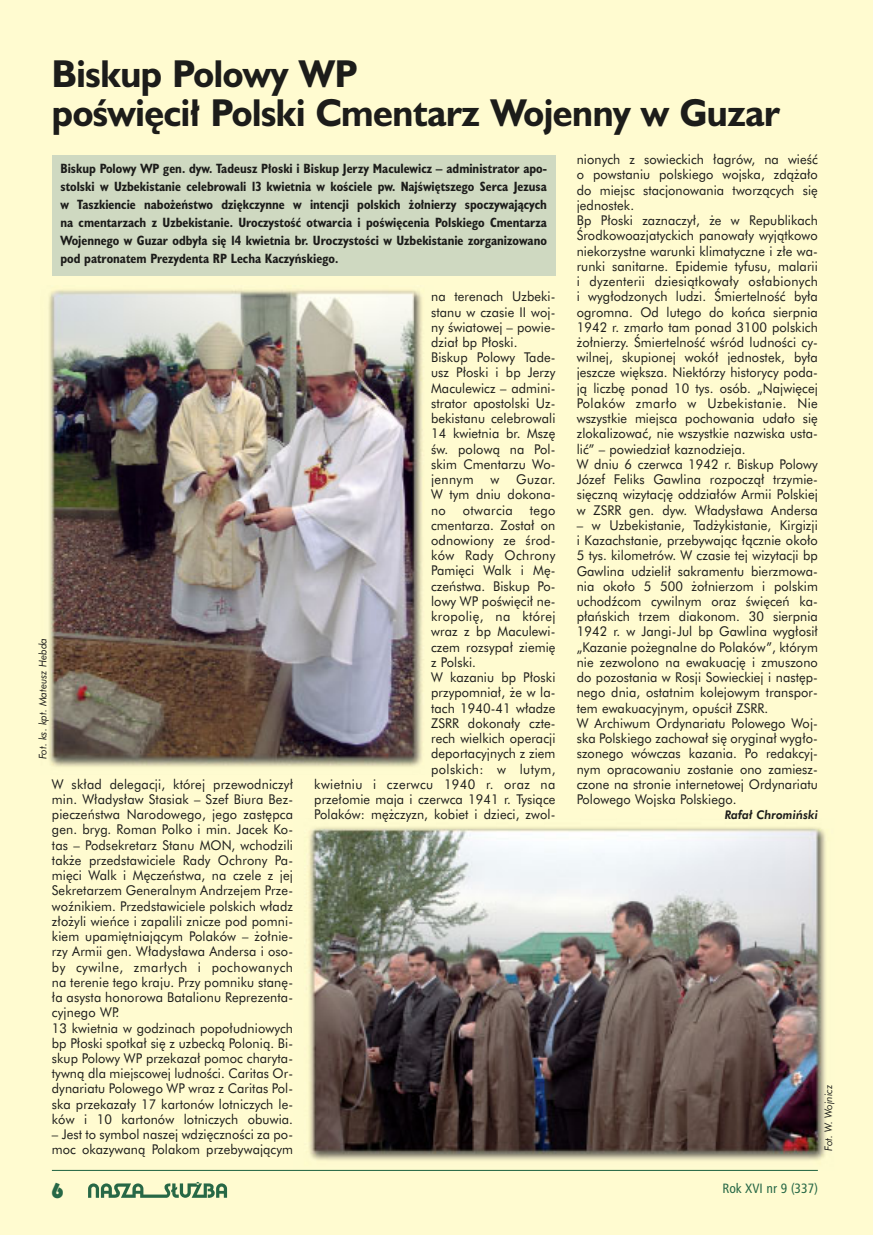
<style>
.page{position:relative;width:873px;height:1235px;background:#fff}
.page>*{position:absolute;margin:0;border:0;box-sizing:border-box;transform-origin:0 0}
.t1{font:700 39px/39px "Humanist 521 PL";letter-spacing:-.01em;color:#1c1c1a;scale:.95 1}
.t2{font:900 21px "Blippo PL";color:#276846}
.t3{font:13.5px/15.3px "Futura PL";letter-spacing:.005em;color:#1c1c1a;scale:.95 1}
.t4{font:700 condensed 13.5px/18px "Humanist 521 PL";color:#1c1c1a;text-align:justify}
.t5{font:13.5px "Futura PL";letter-spacing:.03em;color:#1c1c1a;scale:.95 1}
.t6{font:condensed 13.5px "Humanist Triple Seven PL";color:#276846}
.t7{font:italic 800 12px "Futura PL";letter-spacing:.005em;color:#1c1c1a;scale:.95 1}
.t8{font:italic 10.5px "Futura PL";color:#1c1c1a;scale:.95 1}
</style>
<div class="page">
<img style="left:0;top:0;width:872px;height:1234px">
<h1 class="t1" style="left:52px;top:58px;width:767px">Biskup Polowy WP<br>poÊwi´ci∏ Polski Cmentarz Wojenny w Guzar</h1>
<p class="t4" style="left:60px;top:161px;width:488px">Biskup Polowy WP gen. dyw. Tadeusz P∏oski i Biskup Jerzy Maculewicz – administrator apo&shy;stolski w Uzbekistanie celebrowali 13 kwietnia w koÊciele pw. NajÊwi´tszego Serca Jezusa w Taszkiencie nabo˝eƒstwo dzi´kczynne w intencji polskich ˝o∏nierzy spoczywajàcych na cmentarzach z Uzbekistanie. UroczystoÊç otwarcia i poÊwi´cenia Polskiego Cmentarza Wojennego w Guzar odby∏a si´ 14 kwietnia br. UroczystoÊci w Uzbekistanie zorganizowano pod patronatem Prezydenta RP Lecha Kaczyƒskiego.</p>
<p class="t3" style="left:576px;top:153px;width:255px">nionych z sowieckich ∏agrów, na wieÊç o powstaniu polskiego wojska, zdà˝a∏o do miejsc stacjonowania tworzàcych si´ jednostek.<br>Bp P∏oski zaznaczy∏, ˝e w Republikach Ârodkowoazjatyckich panowa∏y wyjàtkowo niekorzystne warunki klimatyczne i z∏e wa&shy;runki sanitarne. Epidemie tyfusu, malarii i dyzenterii dziesiàtkowa∏y os∏abionych i wyg∏odzonych ludzi. ÂmiertelnoÊç by∏a ogromna. Od lutego do koƒca sierpnia 1942 r. zmar∏o tam ponad 3100 polskich ˝o∏nierzy. ÂmiertelnoÊç wÊród ludnoÊci cy&shy;wilnej, skupionej wokó∏ jednostek, by∏a jeszcze wi´ksza. Niektórzy historycy poda&shy;jà liczb´ ponad 10 tys. osób. „Najwi´cej Polaków zmar∏o w Uzbekistanie. Nie wszystkie miejsca pochowania uda∏o si´ zlokalizowaç, nie wszystkie nazwiska usta&shy;liç” – powiedzia∏ kaznodzieja.<br>W dniu 6 czerwca 1942 r. Biskup Polowy Józef Feliks Gawlina rozpoczà∏ trzymie&shy;si´cznà wizytacj´ oddzia∏ów Armii Polskiej w ZSRR gen. dyw. W∏adys∏awa Andersa</p>
<p class="t3" style="left:576px;top:519px;width:255px">– w Uzbekistanie, Tad˝ykistanie, Kirgizji i Kazachstanie, przebywajàc ∏àcznie oko∏o 5 tys. kilometrów. W czasie tej wizytacji bp Gawlina udzieli∏ sakramentu bierzmowa&shy;nia oko∏o 5 500 ˝o∏nierzom i polskim uchodêcom cywilnym oraz Êwi´ceƒ ka&shy;p∏aƒskich trzem diakonom. 30 sierpnia 1942 r. w Jangi-Jul bp Gawlina wyg∏osi∏ „Kazanie po˝egnalne do Polaków”, którym nie zezwolono na ewakuacj´ i zmuszono do pozostania w Rosji Sowieckiej i nast´p&shy;nego dnia, ostatnim kolejowym transpor&shy;tem ewakuacyjnym, opuÊci∏ ZSRR.<br>W Archiwum Ordynariatu Polowego Woj&shy;ska Polskiego zachowa∏ si´ orygina∏ wyg∏o&shy;szonego wówczas kazania. Po redakcyj&shy;nym opracowaniu zostanie ono zamiesz&shy;czone na stronie internetowej Ordynariatu Polowego Wojska Polskiego.</p>
<p class="t7" style="left:724px;top:810px;width:99px">Rafa∏ Chromiƒski</p>
<p class="t3" style="left:431px;top:290px;width:132px">na terenach Uzbeki&shy;stanu w czasie II woj&shy;ny Êwiatowej – powie&shy;dzia∏ bp P∏oski.<br>Biskup Polowy Tade&shy;usz P∏oski i bp Jerzy<br>Maculewicz – admini&shy;strator apostolski Uz&shy;bekistanu celebrowali<br>14 kwietnia br. Msz´<br>Êw. polowà na Pol&shy;skim Cmentarzu Wo&shy;jennym</p>
<p class="t3" style="left:490px;top:473px;width:11px">w</p>
<p class="t3" style="left:516px;top:473px;width:43px">Guzar.</p>
<p class="t3" style="left:431px;top:488px;width:132px">W tym dniu dokona-</p>
<p class="t5" style="left:431px;top:505px;width:132px">no otwarcia tego</p>
<p class="t3" style="left:431px;top:519px;width:132px">cmentarza. Zosta∏ on</p>
<p class="t3" style="left:431px;top:534px;width:132px">odnowiony ze Êrod-</p>
<p class="t5" style="left:431px;top:550px;width:132px">ków Rady Ochrony</p>
<p class="t3" style="left:431px;top:564px;width:132px">Pami´ci Walk i M´-</p>
<p class="t3" style="left:431px;top:579px;width:132px">czeƒstwa. Biskup Po-</p>
<p class="t3" style="left:431px;top:595px;width:132px">lowy WP poÊwi´ci∏ ne-</p>
<p class="t5" style="left:431px;top:611px;width:132px">kropoli´, na której</p>
<p class="t3" style="left:431px;top:625px;width:132px">wraz z bp Maculewi-</p>
<p class="t3" style="left:431px;top:640px;width:132px">czem rozsypa∏ ziemi´</p>
<p class="t3" style="left:431px;top:656px;width:49px">z Polski.</p>
<p class="t3" style="left:431px;top:671px;width:132px">W kazaniu bp P∏oski</p>
<p class="t3" style="left:431px;top:686px;width:132px">przypomnia∏, ˝e w la-</p>
<p class="t3" style="left:431px;top:701px;width:132px">tach 1940-41 w∏adze</p>
<p class="t3" style="left:431px;top:717px;width:132px">ZSRR dokona∏y czte-</p>
<p class="t3" style="left:431px;top:732px;width:132px">rech wielkich operacji</p>
<p class="t3" style="left:431px;top:747px;width:132px">deportacyjnych z ziem</p>
<p class="t5" style="left:431px;top:763px;width:132px">polskich: w lutym,</p>
<p class="t5" style="left:314px;top:779px;width:255px">kwietniu i czerwcu 1940 r. oraz na</p>
<p class="t3" style="left:314px;top:793px;width:255px">prze∏omie maja i czerwca 1941 r. Tysiàce</p>
<p class="t3" style="left:314px;top:808px;width:255px">Polaków: m´˝czyzn, kobiet i dzieci, zwol-</p>
<p class="t8" style="left:39px;top:759px;width:129px;rotate:-90deg">Fot. ks. kpt. Mateusz Hebda</p>
<p class="t3" style="left:52px;top:777px;width:255px">W sk∏ad delegacji, której przewodniczy∏ min. W∏adys∏aw Stasiak – Szef Biura Bez&shy;pieczeƒstwa Narodowego, jego zast´pca gen. bryg. Roman Polko i min. Jacek Ko&shy;tas – Podsekretarz Stanu MON, wchodzili tak˝e przedstawiciele Rady Ochrony Pa&shy;mi´ci Walk i M´czeƒstwa, na czele z jej Sekretarzem Generalnym Andrzejem Prze&shy;woênikiem. Przedstawiciele polskich w∏adz z∏o˝yli wieƒce i zapalili znicze pod pomni&shy;kiem upami´tniajàcym Polaków – ˝o∏nie&shy;rzy Armii gen. W∏adys∏awa Andersa i oso&shy;by cywilne, zmar∏ych i pochowanych na terenie tego kraju. Przy pomniku stan´- ∏a asysta honorowa Batalionu Reprezenta&shy;cyjnego WP.<br>13 kwietnia w godzinach popo∏udniowych bp P∏oski spotka∏ si´ z uzbeckà Polonià. Bi&shy;skup Polowy WP przekaza∏ pomoc charyta&shy;tywnà dla miejscowej ludnoÊci. Caritas Or&shy;dynariatu Polowego WP wraz z Caritas Pol&shy;ska przekaza∏y 17 kartonów lotniczych le&shy;ków i 10 kartonów lotniczych obuwia.</p>
<p class="t3" style="left:52px;top:1128px;width:255px">– Jest to symbol naszej wdzi´cznoÊci za po&shy;moc okazywanà Polakom przebywajàcym</p>
<p class="t8" style="left:824px;top:1150px;width:71px;rotate:-90deg">Fot. W. Wojnicz</p>
<h2 class="t2" style="left:52px;top:1182px;width:13px">6</h2>
<p class="t6" style="left:722px;top:1183px;width:97px">Rok XVI nr 9 (337)</p>
</div>
